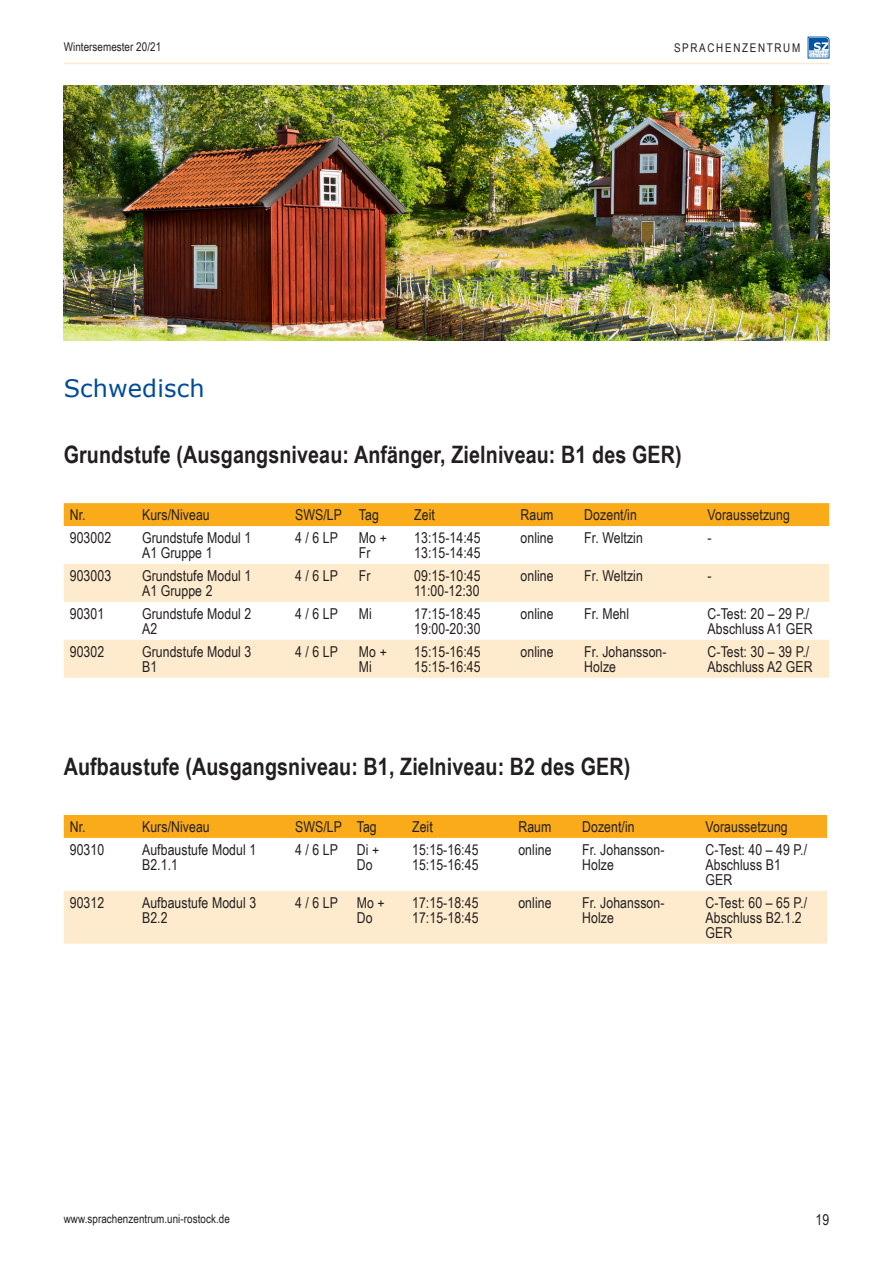
<style>
.page{position:relative;width:893px;height:1263px;background:#fff}
.page>*{position:absolute;margin:0;border:0;box-sizing:border-box;transform-origin:0 0}
.Zwischenüberschrift{font:700 24px "Arial Narrow";letter-spacing:.005em;color:#231f20}
.Überschrift{font:700 24px "Arial Narrow";letter-spacing:.005em;color:#231f20}
.Überschrift-2{font:24px "Verdana";letter-spacing:.005em;color:#004a99}
.Tabelle{font:15px/15px "Arial Narrow";letter-spacing:.005em;color:#231f20}
.Fließtext{font:15px "Arial Narrow";color:#231f20}
.t1{font:12px "Arial Narrow";letter-spacing:.005em;color:#231f20}
.t2{font:12px "Arial Narrow";letter-spacing:.14em;color:#231f20}
</style>
<div class="page">
<hr style="left:64px;top:63px;width:765px;height:1px;background:#feebcd">
<svg style="left:808px;top:37px;width:21px;height:21px"></svg>
<img style="left:64px;top:85px;width:765px;height:255px">
<div style="left:64px;top:503px;width:765px;height:23px;background:#faab1a"></div>
<svg style="left:64px;top:564px;width:765px;height:114px;fill:#feebcd"></svg>
<div style="left:64px;top:815px;width:763px;height:23px;background:#faab1a"></div>
<div style="left:64px;top:891px;width:763px;height:53px;background:#feebcd"></div>
<p class="t1" style="left:64px;top:38px;width:99px">Wintersemester 20/21</p>
<p class="t2" style="left:674px;top:39px;width:128px">SPRACHENZENTRUM</p>
<p class="Überschrift-2" style="left:64px;top:372px;width:142px">Schwedisch</p>
<p class="Zwischenüberschrift" style="left:64px;top:436px;width:619px">Grundstufe (Ausgangsniveau: Anfänger, Zielniveau: B1 des GER)</p>
<p class="Tabelle" style="left:70px;top:507px;width:17px">Nr.</p>
<p class="Tabelle" style="left:142px;top:507px;width:69px">Kurs/Niveau</p>
<p class="Tabelle" style="left:295px;top:507px;width:48px">SWS/LP</p>
<p class="Tabelle" style="left:359px;top:507px;width:21px">Tag</p>
<p class="Tabelle" style="left:414px;top:507px;width:22px">Zeit</p>
<p class="Tabelle" style="left:520px;top:507px;width:35px">Raum</p>
<p class="Tabelle" style="left:584px;top:507px;width:54px">Dozent/in</p>
<p class="Tabelle" style="left:708px;top:507px;width:84px">Voraussetzung</p>
<p class="Tabelle" style="left:70px;top:530px;width:43px">903002</p>
<p class="Tabelle" style="left:142px;top:530px;width:111px">Grundstufe Modul 1</p>
<p class="Tabelle" style="left:142px;top:545px;width:72px">A1 Gruppe 1</p>
<p class="Tabelle" style="left:295px;top:530px;width:44px">4 / 6 LP</p>
<p class="Tabelle" style="left:359px;top:530px;width:29px">Mo +</p>
<p class="Tabelle" style="left:359px;top:545px;width:13px">Fr</p>
<p class="Tabelle" style="left:414px;top:530px;width:68px">13:15-14:45</p>
<p class="Tabelle" style="left:414px;top:545px;width:68px">13:15-14:45</p>
<p class="Tabelle" style="left:520px;top:530px;width:35px">online</p>
<p class="Tabelle" style="left:584px;top:530px;width:60px">Fr. Weltzin</p>
<p class="Tabelle" style="left:708px;top:530px;width:6px">-</p>
<p class="Tabelle" style="left:70px;top:567px;width:43px">903003</p>
<p class="Tabelle" style="left:142px;top:567px;width:111px">Grundstufe Modul 1</p>
<p class="Tabelle" style="left:142px;top:582px;width:72px">A1 Gruppe 2</p>
<p class="Tabelle" style="left:295px;top:567px;width:44px">4 / 6 LP</p>
<p class="Tabelle" style="left:359px;top:567px;width:13px">Fr</p>
<p class="Tabelle" style="left:414px;top:567px;width:68px">09:15-10:45</p>
<p class="Tabelle" style="left:414px;top:582px;width:67px">11:00-12:30</p>
<p class="Tabelle" style="left:520px;top:567px;width:35px">online</p>
<p class="Tabelle" style="left:584px;top:567px;width:60px">Fr. Weltzin</p>
<p class="Tabelle" style="left:708px;top:567px;width:6px">-</p>
<p class="Tabelle" style="left:70px;top:605px;width:36px">90301</p>
<p class="Tabelle" style="left:142px;top:605px;width:111px">Grundstufe Modul 2</p>
<p class="Tabelle" style="left:142px;top:620px;width:17px">A2</p>
<p class="Tabelle" style="left:295px;top:605px;width:44px">4 / 6 LP</p>
<p class="Tabelle" style="left:359px;top:605px;width:15px">Mi</p>
<p class="Tabelle" style="left:414px;top:605px;width:68px">17:15-18:45</p>
<p class="Tabelle" style="left:414px;top:620px;width:68px">19:00-20:30</p>
<p class="Tabelle" style="left:520px;top:605px;width:35px">online</p>
<p class="Tabelle" style="left:584px;top:605px;width:46px">Fr. Mehl</p>
<p class="Tabelle" style="left:708px;top:605px;width:103px">C-Test: 20 – 29 P./</p>
<p class="Tabelle" style="left:708px;top:620px;width:107px">Abschluss A1 GER</p>
<p class="Tabelle" style="left:70px;top:643px;width:36px">90302</p>
<p class="Tabelle" style="left:142px;top:643px;width:111px">Grundstufe Modul 3</p>
<p class="Tabelle" style="left:142px;top:658px;width:17px">B1</p>
<p class="Tabelle" style="left:295px;top:643px;width:44px">4 / 6 LP</p>
<p class="Tabelle" style="left:359px;top:643px;width:29px">Mo +</p>
<p class="Tabelle" style="left:359px;top:658px;width:15px">Mi</p>
<p class="Tabelle" style="left:414px;top:643px;width:68px">15:15-16:45</p>
<p class="Tabelle" style="left:414px;top:658px;width:68px">15:15-16:45</p>
<p class="Tabelle" style="left:520px;top:643px;width:35px">online</p>
<p class="Tabelle" style="left:584px;top:643px;width:84px">Fr. Johansson-<br>Holze</p>
<p class="Tabelle" style="left:708px;top:643px;width:103px">C-Test: 30 – 39 P./</p>
<p class="Tabelle" style="left:708px;top:658px;width:107px">Abschluss A2 GER</p>
<p class="Überschrift" style="left:64px;top:748px;width:568px">Aufbaustufe (Ausgangsniveau: B1, Zielniveau: B2 des GER)</p>
<p class="Tabelle" style="left:70px;top:818px;width:17px">Nr.</p>
<p class="Tabelle" style="left:142px;top:818px;width:69px">Kurs/Niveau</p>
<p class="Tabelle" style="left:295px;top:818px;width:48px">SWS/LP</p>
<p class="Tabelle" style="left:357px;top:818px;width:21px">Tag</p>
<p class="Tabelle" style="left:412px;top:818px;width:22px">Zeit</p>
<p class="Tabelle" style="left:518px;top:818px;width:35px">Raum</p>
<p class="Tabelle" style="left:582px;top:818px;width:54px">Dozent/in</p>
<p class="Tabelle" style="left:705px;top:818px;width:84px">Voraussetzung</p>
<p class="Tabelle" style="left:70px;top:841px;width:36px">90310</p>
<p class="Tabelle" style="left:142px;top:841px;width:116px">Aufbaustufe Modul 1</p>
<p class="Tabelle" style="left:142px;top:856px;width:37px">B2.1.1</p>
<p class="Tabelle" style="left:295px;top:841px;width:44px">4 / 6 LP</p>
<p class="Tabelle" style="left:357px;top:841px;width:24px">Di +</p>
<p class="Tabelle" style="left:357px;top:856px;width:17px">Do</p>
<p class="Tabelle" style="left:518px;top:841px;width:35px">online</p>
<p class="Tabelle" style="left:582px;top:841px;width:84px">Fr. Johansson-<br>Holze</p>
<p class="Tabelle" style="left:705px;top:841px;width:103px">C-Test: 40 – 49 P./</p>
<p class="Tabelle" style="left:412px;top:841px;width:68px">15:15-16:45</p>
<p class="Tabelle" style="left:412px;top:856px;width:68px">15:15-16:45</p>
<p class="Tabelle" style="left:705px;top:856px;width:77px">Abschluss B1</p>
<p class="Tabelle" style="left:705px;top:871px;width:28px">GER</p>
<p class="Tabelle" style="left:70px;top:894px;width:36px">90312</p>
<p class="Tabelle" style="left:142px;top:894px;width:116px">Aufbaustufe Modul 3</p>
<p class="Tabelle" style="left:142px;top:909px;width:27px">B2.2</p>
<p class="Tabelle" style="left:295px;top:894px;width:44px">4 / 6 LP</p>
<p class="Tabelle" style="left:357px;top:894px;width:29px">Mo +</p>
<p class="Tabelle" style="left:357px;top:909px;width:17px">Do</p>
<p class="Tabelle" style="left:412px;top:894px;width:68px">17:15-18:45</p>
<p class="Tabelle" style="left:412px;top:909px;width:68px">17:15-18:45</p>
<p class="Tabelle" style="left:518px;top:894px;width:35px">online</p>
<p class="Tabelle" style="left:582px;top:894px;width:84px">Fr. Johansson-<br>Holze</p>
<p class="Tabelle" style="left:705px;top:894px;width:103px">C-Test: 60 – 65 P./</p>
<p class="Tabelle" style="left:705px;top:909px;width:98px">Abschluss B2.1.2<br>GER</p>
<p class="t1" style="left:64px;top:1210px;width:168px">www.sprachenzentrum.uni-rostock.de</p>
<p class="Fließtext" style="left:815px;top:1209px;width:15px">19</p>
</div>
